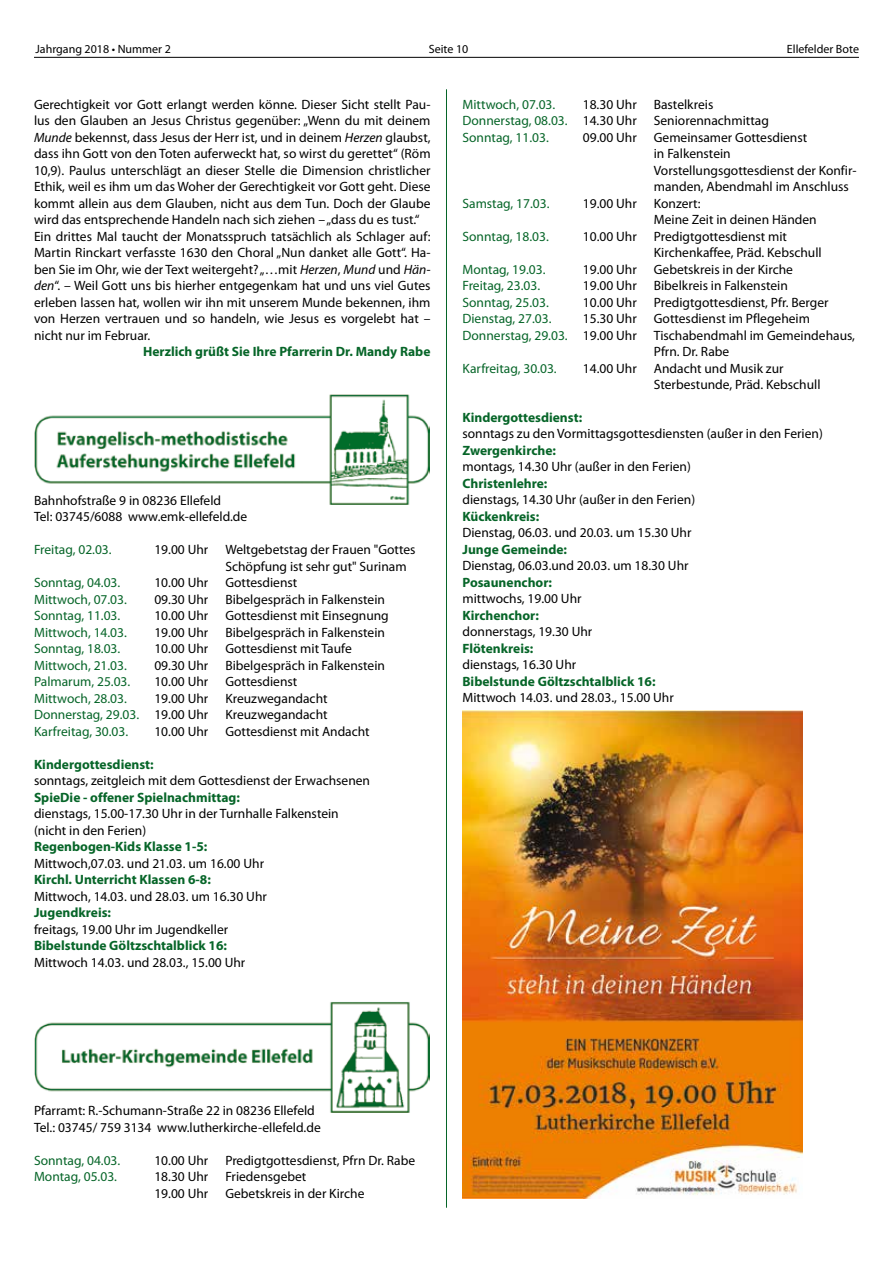
<style>
.page{position:relative;width:893px;height:1263px;background:#fff}
.page>*{position:absolute;margin:0;border:0;box-sizing:border-box;transform-origin:0 0}
.t1{font:13.5px/16.5px "Myriad Pro";color:#000}
.t2{font:13.5px "Myriad Pro";color:#066528}
.t3{font:700 13.5px "Myriad Pro";color:#066528}
.t4{font:12px "Myriad Pro";color:#000}
.s1{font-style:italic}
.s2{color:#000}
</style>
<div class="page">
<hr style="left:34px;top:57px;width:825px;height:1px;background:#000">
<hr style="left:446px;top:89px;width:1px;height:1119px;background:#066528">
<img style="left:34px;top:394px;width:395px;height:110px">
<img style="left:34px;top:1002px;width:396px;height:111px">
<img style="left:462px;top:711px;width:340px;height:488px">
<p class="t4" style="left:36px;top:42px;width:137px">Jahrgang 2018 • Nummer 2</p>
<p class="t4" style="left:429px;top:42px;width:41px">Seite 10</p>
<p class="t4" style="left:787px;top:42px;width:74px">Ellefelder Bote</p>
<p class="t1" style="left:34px;top:96px;width:398px">Gerechtigkeit vor Gott erlangt werden könne. Dieser Sicht stellt Pau&shy;lus den Glauben an Jesus Christus gegenüber: „Wenn du mit deinem <span class="s1">Munde</span> bekennst, dass Jesus der Herr ist, und in deinem <span class="s1">Herzen</span> glaubst, dass ihn Gott von den Toten auferweckt hat, so wirst du gerettet“ (Röm 10,9). Paulus unterschlägt an dieser Stelle die Dimension christlicher Ethik, weil es ihm um das Woher der Gerechtigkeit vor Gott geht. Diese kommt allein aus dem Glauben, nicht aus dem Tun. Doch der Glaube wird das entsprechende Handeln nach sich ziehen – „dass du es tust.“ Ein drittes Mal taucht der Monatsspruch tatsächlich als Schlager auf:<br>Martin Rinckart verfasste 1630 den Choral „Nun danket alle Gott“. Ha&shy;ben Sie im Ohr, wie der Text weitergeht? „…mit <span class="s1">Herzen</span>, <span class="s1">Mund</span> und <span class="s1">Hän&shy;den</span>“. – Weil Gott uns bis hierher entgegenkam hat und uns viel Gutes erleben lassen hat, wollen wir ihn mit unserem Munde bekennen, ihm von Herzen vertrauen und so handeln, wie Jesus es vorgelebt hat – nicht nur im Februar.</p>
<p class="t3" style="left:143px;top:343px;width:289px">Herzlich grüßt Sie Ihre Pfarrerin Dr. Mandy Rabe</p>
<p class="t1" style="left:34px;top:492px;width:215px">Bahnhofstraße 9 in 08236 Ellefeld<br>Tel: 03745/6088 www.emk-ellefeld.de</p>
<p class="t2" style="left:34px;top:541px;width:79px">Freitag, 02.03.</p>
<p class="t1" style="left:154px;top:541px;width:55px">19.00 Uhr</p>
<p class="t1" style="left:225px;top:541px;width:192px">Weltgebetstag der Frauen "Gottes<br>Schöpfung ist sehr gut" Surinam</p>
<p class="t2" style="left:34px;top:574px;width:88px">Sonntag, 04.03.</p>
<p class="t1" style="left:154px;top:574px;width:55px">10.00 Uhr</p>
<p class="t1" style="left:225px;top:574px;width:74px">Gottesdienst</p>
<p class="t2" style="left:34px;top:591px;width:94px">Mittwoch, 07.03.</p>
<p class="t1" style="left:154px;top:591px;width:55px">09.30 Uhr</p>
<p class="t1" style="left:225px;top:591px;width:161px">Bibelgespräch in Falkenstein</p>
<p class="t2" style="left:34px;top:607px;width:88px">Sonntag, 11.03.</p>
<p class="t1" style="left:154px;top:607px;width:55px">10.00 Uhr</p>
<p class="t1" style="left:225px;top:607px;width:165px">Gottesdienst mit Einsegnung</p>
<p class="t2" style="left:34px;top:624px;width:94px">Mittwoch, 14.03.</p>
<p class="t1" style="left:154px;top:624px;width:55px">19.00 Uhr</p>
<p class="t1" style="left:225px;top:624px;width:161px">Bibelgespräch in Falkenstein</p>
<p class="t2" style="left:34px;top:640px;width:88px">Sonntag, 18.03.</p>
<p class="t1" style="left:154px;top:640px;width:55px">10.00 Uhr</p>
<p class="t1" style="left:225px;top:640px;width:128px">Gottesdienst mit Taufe</p>
<p class="t2" style="left:34px;top:657px;width:94px">Mittwoch, 21.03.</p>
<p class="t1" style="left:154px;top:657px;width:55px">09.30 Uhr</p>
<p class="t1" style="left:225px;top:657px;width:161px">Bibelgespräch in Falkenstein</p>
<p class="t2" style="left:34px;top:673px;width:98px">Palmarum, 25.03.</p>
<p class="t1" style="left:154px;top:673px;width:55px">10.00 Uhr</p>
<p class="t1" style="left:225px;top:673px;width:74px">Gottesdienst</p>
<p class="t2" style="left:34px;top:690px;width:94px">Mittwoch, 28.03.</p>
<p class="t1" style="left:154px;top:689px;width:55px">19.00 Uhr</p>
<p class="t1" style="left:225px;top:689px;width:104px">Kreuzwegandacht</p>
<p class="t2" style="left:34px;top:706px;width:176px">Donnerstag, 29.03. <span class="s2">19.00 Uhr</span></p>
<p class="t1" style="left:225px;top:706px;width:104px">Kreuzwegandacht</p>
<p class="t2" style="left:34px;top:723px;width:96px">Karfreitag, 30.03.</p>
<p class="t1" style="left:154px;top:722px;width:55px">10.00 Uhr</p>
<p class="t1" style="left:225px;top:722px;width:146px">Gottesdienst mit Andacht</p>
<p class="t3" style="left:34px;top:755px;width:121px">Kindergottesdienst:</p>
<p class="t1" style="left:34px;top:772px;width:338px">sonntags, zeitgleich mit dem Gottesdienst der Erwachsenen</p>
<p class="t3" style="left:34px;top:788px;width:207px">SpieDie - offener Spielnachmittag:</p>
<p class="t1" style="left:34px;top:805px;width:306px">dienstags, 15.00-17.30 Uhr in der Turnhalle Falkenstein (nicht in den Ferien)</p>
<p class="t3" style="left:34px;top:838px;width:175px">Regenbogen-Kids Klasse 1-5:</p>
<p class="t1" style="left:34px;top:854px;width:232px">Mittwoch,07.03. und 21.03. um 16.00 Uhr</p>
<p class="t3" style="left:34px;top:871px;width:178px">Kirchl. Unterricht Klassen 6-8:</p>
<p class="t1" style="left:34px;top:887px;width:234px">Mittwoch, 14.03. und 28.03. um 16.30 Uhr</p>
<p class="t3" style="left:34px;top:904px;width:79px">Jugendkreis:</p>
<p class="t1" style="left:34px;top:920px;width:196px">freitags, 19.00 Uhr im Jugendkeller</p>
<p class="t3" style="left:34px;top:937px;width:195px">Bibelstunde Göltzschtalblick 16:</p>
<p class="t1" style="left:34px;top:953px;width:213px">Mittwoch 14.03. und 28.03., 15.00 Uhr</p>
<p class="t2" style="left:462px;top:96px;width:94px">Mittwoch, 07.03.</p>
<p class="t1" style="left:583px;top:96px;width:55px">18.30 Uhr</p>
<p class="t1" style="left:654px;top:96px;width:61px">Bastelkreis</p>
<p class="t2" style="left:462px;top:112px;width:176px">Donnerstag, 08.03. <span class="s2">14.30 Uhr</span></p>
<p class="t1" style="left:654px;top:112px;width:117px">Seniorennachmittag</p>
<p class="t2" style="left:462px;top:129px;width:88px">Sonntag, 11.03.</p>
<p class="t1" style="left:583px;top:129px;width:55px">09.00 Uhr</p>
<p class="t1" style="left:654px;top:129px;width:204px">Gemeinsamer Gottesdienst<br>in Falkenstein<br>Vorstellungsgottesdienst der Konfir&shy;manden, Abendmahl im Anschluss</p>
<p class="t2" style="left:462px;top:195px;width:89px">Samstag, 17.03.</p>
<p class="t1" style="left:583px;top:194px;width:55px">19.00 Uhr</p>
<p class="t1" style="left:654px;top:194px;width:164px">Konzert:<br>Meine Zeit in deinen Händen</p>
<p class="t2" style="left:462px;top:228px;width:88px">Sonntag, 18.03.</p>
<p class="t1" style="left:583px;top:227px;width:55px">10.00 Uhr</p>
<p class="t1" style="left:654px;top:227px;width:169px">Predigtgottesdienst mit<br>Kirchenkaffee, Präd. Kebschull</p>
<p class="t2" style="left:462px;top:261px;width:85px">Montag, 19.03.</p>
<p class="t1" style="left:583px;top:260px;width:55px">19.00 Uhr</p>
<p class="t1" style="left:654px;top:260px;width:141px">Gebetskreis in der Kirche</p>
<p class="t2" style="left:462px;top:277px;width:79px">Freitag, 23.03.</p>
<p class="t1" style="left:583px;top:277px;width:55px">19.00 Uhr</p>
<p class="t1" style="left:654px;top:277px;width:135px">Bibelkreis in Falkenstein</p>
<p class="t2" style="left:462px;top:294px;width:88px">Sonntag, 25.03.</p>
<p class="t1" style="left:583px;top:293px;width:55px">10.00 Uhr</p>
<p class="t1" style="left:654px;top:293px;width:176px">Predigtgottesdienst, Pfr. Berger</p>
<p class="t2" style="left:462px;top:310px;width:91px">Dienstag, 27.03.</p>
<p class="t1" style="left:583px;top:310px;width:55px">15.30 Uhr</p>
<p class="t1" style="left:654px;top:310px;width:158px">Gottesdienst im Pflegeheim</p>
<p class="t2" style="left:462px;top:327px;width:176px">Donnerstag, 29.03. <span class="s2">19.00 Uhr</span></p>
<p class="t1" style="left:654px;top:326px;width:203px">Tischabendmahl im Gemeindehaus,<br>Pfrn. Dr. Rabe</p>
<p class="t2" style="left:462px;top:360px;width:96px">Karfreitag, 30.03.</p>
<p class="t1" style="left:583px;top:359px;width:55px">14.00 Uhr</p>
<p class="t1" style="left:654px;top:359px;width:168px">Andacht und Musik zur<br>Sterbestunde, Präd. Kebschull</p>
<p class="t3" style="left:462px;top:409px;width:121px">Kindergottesdienst:</p>
<p class="t1" style="left:462px;top:425px;width:362px">sonntags zu den Vormittagsgottesdiensten (außer in den Ferien)</p>
<p class="t3" style="left:462px;top:442px;width:95px">Zwergenkirche:</p>
<p class="t1" style="left:462px;top:458px;width:230px">montags, 14.30 Uhr (außer in den Ferien)</p>
<p class="t3" style="left:462px;top:475px;width:86px">Christenlehre:</p>
<p class="t1" style="left:462px;top:491px;width:234px">dienstags, 14.30 Uhr (außer in den Ferien)</p>
<p class="t3" style="left:462px;top:508px;width:78px">Kückenkreis:</p>
<p class="t1" style="left:462px;top:524px;width:230px">Dienstag, 06.03. und 20.03. um 15.30 Uhr</p>
<p class="t3" style="left:462px;top:541px;width:106px">Junge Gemeinde:</p>
<p class="t1" style="left:462px;top:557px;width:228px">Dienstag, 06.03.und 20.03. um 18.30 Uhr</p>
<p class="t3" style="left:462px;top:574px;width:91px">Posaunenchor:</p>
<p class="t1" style="left:462px;top:590px;width:121px">mittwochs, 19.00 Uhr</p>
<p class="t3" style="left:462px;top:607px;width:78px">Kirchenchor:</p>
<p class="t1" style="left:462px;top:623px;width:131px">donnerstags, 19.30 Uhr</p>
<p class="t3" style="left:462px;top:640px;width:73px">Flötenkreis:</p>
<p class="t1" style="left:462px;top:656px;width:115px">dienstags, 16.30 Uhr</p>
<p class="t3" style="left:462px;top:673px;width:195px">Bibelstunde Göltzschtalblick 16:</p>
<p class="t1" style="left:462px;top:689px;width:213px">Mittwoch 14.03. und 28.03., 15.00 Uhr</p>
<p class="t1" style="left:34px;top:1102px;width:288px">Pfarramt: R.-Schumann-Straße 22 in 08236 Ellefeld<br>Tel.: 03745/ 759 3134 www.lutherkirche-ellefeld.de</p>
<p class="t2" style="left:34px;top:1152px;width:88px">Sonntag, 04.03.</p>
<p class="t1" style="left:154px;top:1152px;width:55px">10.00 Uhr</p>
<p class="t1" style="left:225px;top:1152px;width:191px">Predigtgottesdienst, Pfrn Dr. Rabe</p>
<p class="t2" style="left:34px;top:1168px;width:85px">Montag, 05.03.</p>
<p class="t1" style="left:154px;top:1168px;width:55px">18.30 Uhr</p>
<p class="t1" style="left:225px;top:1168px;width:83px">Friedensgebet</p>
<p class="t1" style="left:154px;top:1185px;width:55px">19.00 Uhr</p>
<p class="t1" style="left:225px;top:1185px;width:141px">Gebetskreis in der Kirche</p>
</div>
